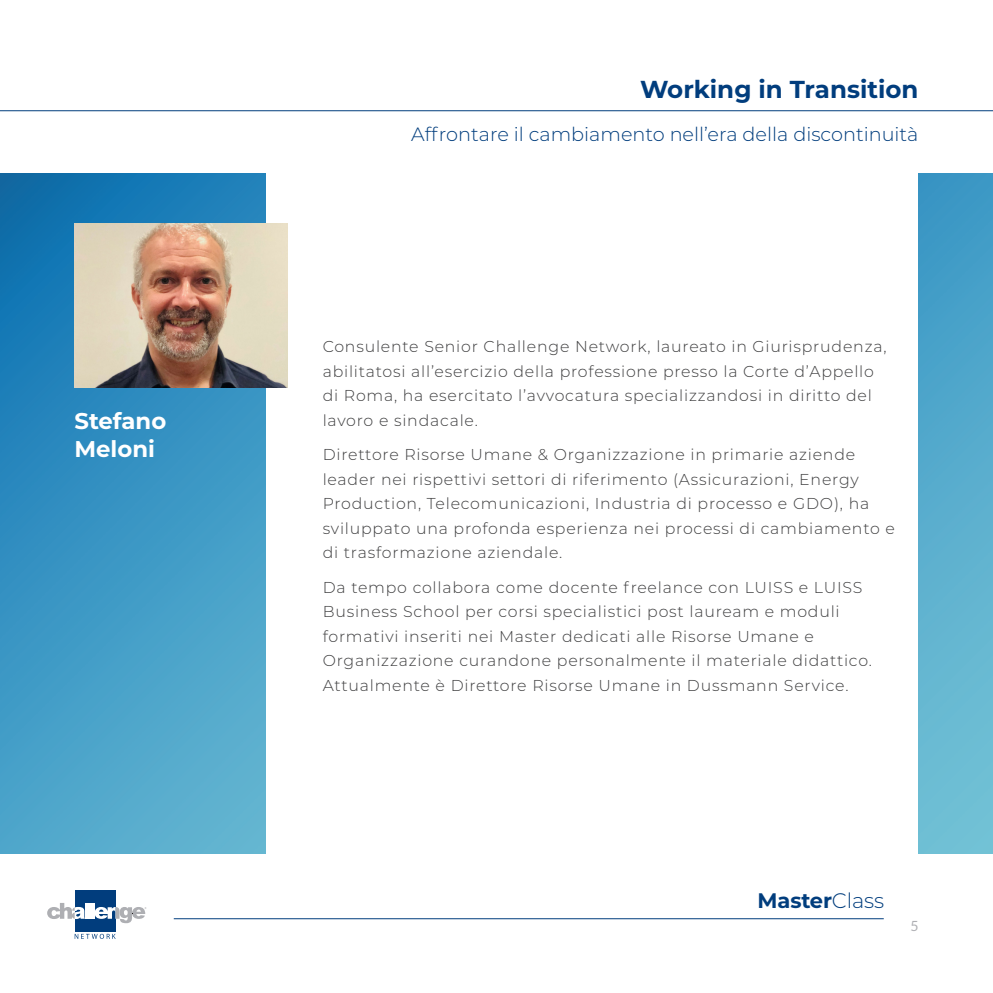
<style>
.page{position:relative;width:993px;height:993px;background:#fff}
.page>*{position:absolute;margin:0;border:0;box-sizing:border-box;transform-origin:0 0}
.t1{font:700 24.5px "Montserrat";color:#013d7d}
.t2{font:700 22.75px/28px "Montserrat";color:#fff}
.t3{font:700 21px "Montserrat";letter-spacing:-.01em;color:#013d7d}
.t4{font:300 19.25px "Montserrat";color:#013d7d}
.t5{font:300 15.75px/24.5px "Montserrat";letter-spacing:.05em;color:#3e3e3f}
.t6{font:14px "Lato";color:#aeafb3}
.s1{font-weight:300}
</style>
<div class="page">
<hr style="left:0;top:110px;width:992px;height:1px;background:#013d7d">
<hr style="left:174px;top:918px;width:709px;height:1px;background:#013d7d">
<div style="left:75px;top:889px;width:40px;height:42px;background:#013d7d"></div>
<svg style="left:47px;top:903px;width:38px;height:15px"></svg>
<hr style="left:85px;top:902px;width:4px;height:16px;background:#fff">
<hr style="left:90px;top:902px;width:4px;height:16px;background:#fff">
<svg style="left:94px;top:906px;width:52px;height:16px"></svg>
<svg style="left:75px;top:933px;width:41px;height:5px"></svg>
<img style="left:0;top:174px;width:265px;height:679px">
<img style="left:918px;top:174px;width:74px;height:679px">
<img style="left:74px;top:223px;width:214px;height:164px">
<p class="t2" style="left:74px;top:406px;width:93px">Stefano<br>Meloni</p>
<h1 class="t1" style="left:640px;top:72px;width:280px">Working in Transition</h1>
<p class="t4" style="left:411px;top:121px;width:508px">Affrontare il cambiamento nell’era della discontinuità</p>
<p class="t5" style="left:322px;top:334px;width:565px">Consulente Senior Challenge Network, laureato in Giurisprudenza, abilitatosi all’esercizio della professione presso la Corte d’Appello di Roma, ha esercitato l’avvocatura specializzandosi in diritto del lavoro e sindacale.</p>
<p class="t5" style="left:322px;top:441px;width:573px">Direttore Risorse Umane &amp; Organizzazione in primarie aziende leader nei rispettivi settori di riferimento (Assicurazioni, Energy Production, Telecomunicazioni, Industria di processo e GDO), ha sviluppato una profonda esperienza nei processi di cambiamento e di trasformazione aziendale.</p>
<p class="t5" style="left:322px;top:574px;width:550px">Da tempo collabora come docente freelance con LUISS e LUISS Business School per corsi specialistici post lauream e moduli formativi inseriti nei Master dedicati alle Risorse Umane e Organizzazione curandone personalmente il materiale didattico.<br>Attualmente è Direttore Risorse Umane in Dussmann Service.</p>
<h3 class="t3" style="left:757px;top:885px;width:128px">Master<span class="s1">Class</span></h3>
<p class="t6" style="left:910px;top:917px;width:10px">5</p>
</div>
